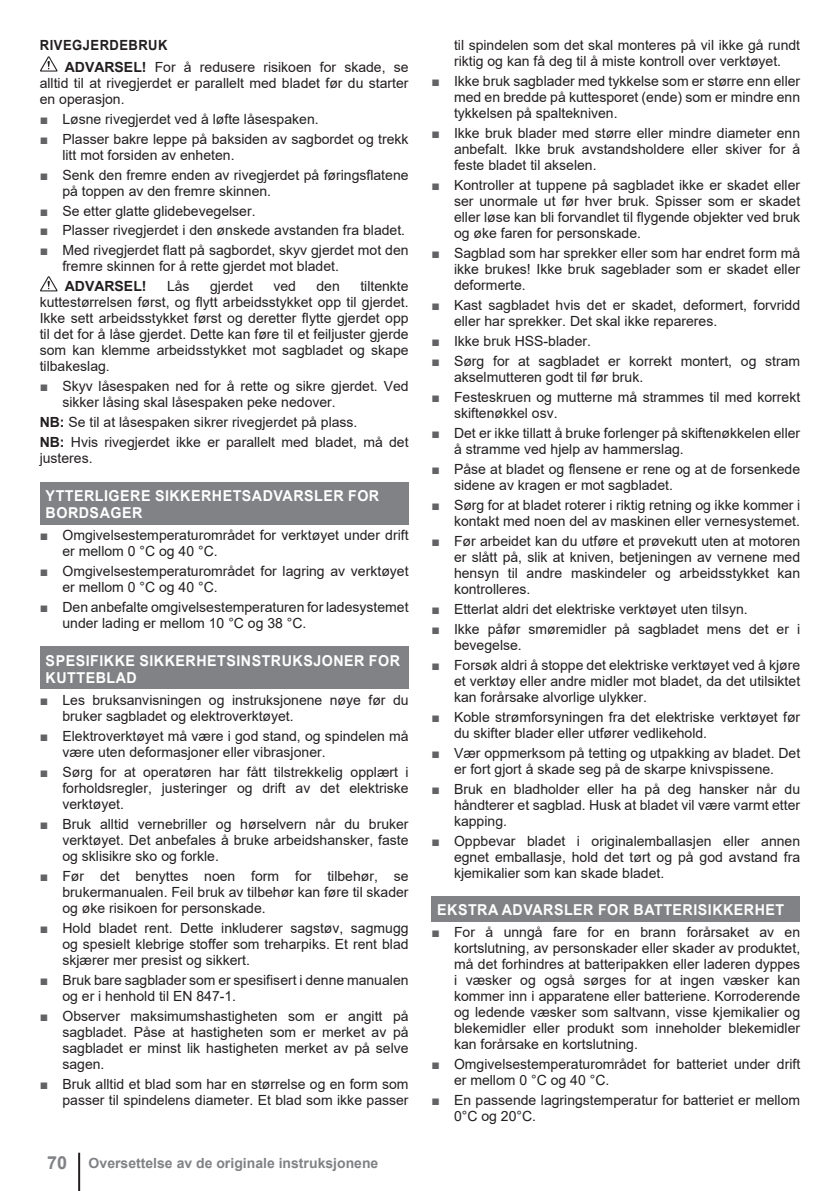
<style>
.page{position:relative;width:840px;height:1191px;background:#fff}
.page>*{position:absolute;margin:0;border:0;box-sizing:border-box;transform-origin:0 0}
.t1{font:700 15px/17px "Arial";letter-spacing:.035em;color:#fff;scale:.95 1}
.t2{font:14px/16px "Arial";color:#231f20}
.t3{font:700 14px "Arial";color:#808285}
.t4{font:700 14px "Arial";color:#231f20}
.s1{font-weight:700}
.s2{color:#636366}
.s3{font-size:18px}
</style>
<div class="page">
<div style="left:40px;top:482px;width:368px;height:42px;background:#808285"></div>
<div style="left:40px;top:646px;width:368px;height:43px;background:#808285"></div>
<svg style="left:40px;top:56px;width:18px;height:16px"></svg>
<svg style="left:40px;top:276px;width:18px;height:15px"></svg>
<div style="left:431px;top:896px;width:368px;height:25px;background:#808285"></div>
<hr style="left:78px;top:1152px;width:2px;height:39px;background:#231f20">
<p class="t2" style="left:65px;top:34px;width:345px;line-height:21.6px;text-indent:-25px"><span class="s1">RIVEGJERDEBRUK<br>ADVARSEL!</span> For å redusere risikoen for skade, se</p>
<p class="t2" style="left:40px;top:75px;width:370px">alltid til at rivegjerdet er parallelt med bladet før du starter en operasjon.</p>
<p class="t2" style="left:40px;top:111px;width:280px"><span class="s2">■</span> Løsne rivegjerdet ved å løfte låsespaken.</p>
<p class="t2" style="left:62px;top:131px;width:347px;text-indent:-23px"><span class="s2">■</span> Plasser bakre leppe på baksiden av sagbordet og trekk litt mot forsiden av enheten.</p>
<p class="t2" style="left:62px;top:167px;width:347px;text-indent:-23px"><span class="s2">■</span> Senk den fremre enden av rivegjerdet på føringsflatene på toppen av den fremre skinnen.</p>
<p class="t2" style="left:40px;top:203px;width:217px"><span class="s2">■</span> Se etter glatte glidebevegelser.</p>
<p class="t2" style="left:40px;top:223px;width:367px"><span class="s2">■</span> Plasser rivegjerdet i den ønskede avstanden fra bladet.</p>
<p class="t2" style="left:62px;top:243px;width:347px;text-indent:-23px"><span class="s2">■</span> Med rivegjerdet flatt på sagbordet, skyv gjerdet mot den fremre skinnen for å rette gjerdet mot bladet.</p>
<p class="t4" style="left:65px;top:279px;width:83px">ADVARSEL!</p>
<p class="t2" style="left:167px;top:278px;width:24px">Lås</p>
<p class="t2" style="left:210px;top:278px;width:44px">gjerdet</p>
<p class="t2" style="left:273px;top:278px;width:24px">ved</p>
<p class="t2" style="left:316px;top:278px;width:25px">den</p>
<p class="t2" style="left:40px;top:278px;width:370px;text-align:justify;text-indent:320px">tiltenkte kuttestørrelsen først, og flytt arbeidsstykket opp til gjerdet.<br>Ikke sett arbeidsstykket først og deretter flytte gjerdet opp til det for å låse gjerdet. Dette kan føre til et feiljuster gjerde som kan klemme arbeidsstykket mot sagbladet og skape tilbakeslag.</p>
<p class="t2" style="left:62px;top:378px;width:347px;text-indent:-23px"><span class="s2">■</span> Skyv låsespaken ned for å rette og sikre gjerdet. Ved sikker låsing skal låsespaken peke nedover.</p>
<p class="t2" style="left:40px;top:412px;width:370px;line-height:20px"><span class="s1">NB:</span> Se til at låsespaken sikrer rivegjerdet på plass.<br><span class="s1">NB:</span> Hvis rivegjerdet ikke er parallelt med bladet, må det</p>
<p class="t2" style="left:40px;top:450px;width:54px">justeres.</p>
<p class="t1" style="left:46px;top:487px;width:352px">YTTERLIGERE SIKKERHETSADVARSLER FOR<br>BORDSAGER</p>
<p class="t2" style="left:62px;top:527px;width:347px;text-indent:-23px"><span class="s2">■</span> Omgivelsestemperaturområdet for verktøyet under drift er mellom 0 °C og 40 °C.</p>
<p class="t2" style="left:62px;top:563px;width:347px;text-indent:-23px"><span class="s2">■</span> Omgivelsestemperaturområdet for lagring av verktøyet er mellom 0 °C og 40 °C.</p>
<p class="t2" style="left:62px;top:599px;width:347px;text-indent:-23px"><span class="s2">■</span> Den anbefalte omgivelsestemperaturen for ladesystemet under lading er mellom 10 °C og 38 °C.</p>
<p class="t1" style="left:46px;top:652px;width:374px">SPESIFIKKE SIKKERHETSINSTRUKSJONER FOR<br>KUTTEBLAD</p>
<p class="t2" style="left:62px;top:692px;width:347px;text-indent:-23px"><span class="s2">■</span> Les bruksanvisningen og instruksjonene nøye før du bruker sagbladet og elektroverktøyet.</p>
<p class="t2" style="left:62px;top:728px;width:347px;text-indent:-23px"><span class="s2">■</span> Elektroverktøyet må være i god stand, og spindelen må være uten deformasjoner eller vibrasjoner.</p>
<p class="t2" style="left:62px;top:764px;width:347px;text-align:justify;text-indent:-23px"><span class="s2">■</span> Sørg for at operatøren har fått tilstrekkelig opplært i forholdsregler, justeringer og drift av det elektriske verktøyet.</p>
<p class="t2" style="left:62px;top:816px;width:347px;text-align:justify;text-indent:-23px"><span class="s2">■</span> Bruk alltid vernebriller og hørselvern når du bruker verktøyet. Det anbefales å bruke arbeidshansker, faste og sklisikre sko og forkle.</p>
<p class="t2" style="left:62px;top:867px;width:347px;text-align:justify;text-indent:-23px"><span class="s2">■</span> Før det benyttes noen form for tilbehør, se brukermanualen. Feil bruk av tilbehør kan føre til skader og øke risikoen for personskade.</p>
<p class="t2" style="left:62px;top:919px;width:347px;text-align:justify;text-indent:-23px"><span class="s2">■</span> Hold bladet rent. Dette inkluderer sagstøv, sagmugg og spesielt klebrige stoffer som treharpiks. Et rent blad skjærer mer presist og sikkert.</p>
<p class="t2" style="left:62px;top:971px;width:347px;text-indent:-23px"><span class="s2">■</span> Bruk bare sagblader som er spesifisert i denne manualen og er i henhold til EN 847-1.</p>
<p class="t2" style="left:62px;top:1007px;width:347px;text-align:justify;text-indent:-23px"><span class="s2">■</span> Observer maksimumshastigheten som er angitt på sagbladet. Påse at hastigheten som er merket av på sagbladet er minst lik hastigheten merket av på selve sagen.</p>
<p class="t2" style="left:40px;top:1075px;width:370px;text-align:right"><span class="s2">■</span> Bruk alltid et blad som har en størrelse og en form som passer til spindelens diameter. Et blad som ikke passer</p>
<p class="t3" style="left:47px;top:1155px;width:332px"><span class="s3">70</span> Oversettelse av de originale instruksjonene</p>
<p class="t2" style="left:454px;top:37px;width:347px">til spindelen som det skal monteres på vil ikke gå rundt riktig og kan få deg til å miste kontroll over verktøyet.</p>
<p class="t2" style="left:454px;top:73px;width:347px;text-align:justify;text-indent:-23px"><span class="s2">■</span> Ikke bruk sagblader med tykkelse som er større enn eller med en bredde på kuttesporet (ende) som er mindre enn tykkelsen på spaltekniven.</p>
<p class="t2" style="left:454px;top:125px;width:347px;text-align:justify;text-indent:-23px"><span class="s2">■</span> Ikke bruk blader med større eller mindre diameter enn anbefalt. Ikke bruk avstandsholdere eller skiver for å feste bladet til akselen.</p>
<p class="t2" style="left:454px;top:177px;width:347px;text-align:justify;text-indent:-23px"><span class="s2">■</span> Kontroller at tuppene på sagbladet ikke er skadet eller ser unormale ut før hver bruk. Spisser som er skadet eller løse kan bli forvandlet til flygende objekter ved bruk og øke faren for personskade.</p>
<p class="t2" style="left:454px;top:245px;width:347px;text-align:justify;text-indent:-23px"><span class="s2">■</span> Sagblad som har sprekker eller som har endret form må ikke brukes! Ikke bruk sageblader som er skadet eller deformerte.</p>
<p class="t2" style="left:454px;top:297px;width:347px;text-indent:-23px"><span class="s2">■</span> Kast sagbladet hvis det er skadet, deformert, forvridd eller har sprekker. Det skal ikke repareres.</p>
<p class="t2" style="left:431px;top:333px;width:161px"><span class="s2">■</span> Ikke bruk HSS-blader.</p>
<p class="t2" style="left:454px;top:353px;width:347px;text-indent:-23px"><span class="s2">■</span> Sørg for at sagbladet er korrekt montert, og stram akselmutteren godt til før bruk.</p>
<p class="t2" style="left:454px;top:389px;width:347px;text-indent:-23px"><span class="s2">■</span> Festeskruen og mutterne må strammes til med korrekt skiftenøkkel osv.</p>
<p class="t2" style="left:454px;top:425px;width:347px;text-indent:-23px"><span class="s2">■</span> Det er ikke tillatt å bruke forlenger på skiftenøkkelen eller å stramme ved hjelp av hammerslag.</p>
<p class="t2" style="left:454px;top:461px;width:347px;text-indent:-23px"><span class="s2">■</span> Påse at bladet og flensene er rene og at de forsenkede sidene av kragen er mot sagbladet.</p>
<p class="t2" style="left:431px;top:497px;width:370px;text-align:right"><span class="s2">■</span> Sørg for at bladet roterer i riktig retning og ikke kommer i kontakt med noen del av maskinen eller vernesystemet.</p>
<p class="t2" style="left:454px;top:533px;width:347px;text-align:justify;text-indent:-23px"><span class="s2">■</span> Før arbeidet kan du utføre et prøvekutt uten at motoren er slått på, slik at kniven, betjeningen av vernene med hensyn til andre maskindeler og arbeidsstykket kan kontrolleres.</p>
<p class="t2" style="left:431px;top:601px;width:318px"><span class="s2">■</span> Etterlat aldri det elektriske verktøyet uten tilsyn.</p>
<p class="t2" style="left:454px;top:621px;width:347px;text-indent:-23px"><span class="s2">■</span> Ikke påfør smøremidler på sagbladet mens det er i bevegelse.</p>
<p class="t2" style="left:454px;top:657px;width:347px;text-align:justify;text-indent:-23px"><span class="s2">■</span> Forsøk aldri å stoppe det elektriske verktøyet ved å kjøre et verktøy eller andre midler mot bladet, da det utilsiktet kan forårsake alvorlige ulykker.</p>
<p class="t2" style="left:454px;top:709px;width:347px;text-indent:-23px"><span class="s2">■</span> Koble strømforsyningen fra det elektriske verktøyet før du skifter blader eller utfører vedlikehold.</p>
<p class="t2" style="left:431px;top:744px;width:370px;text-align:center"><span class="s2">■</span> Vær oppmerksom på tetting og utpakking av bladet. Det er fort gjort å skade seg på de skarpe knivspissene.</p>
<p class="t2" style="left:454px;top:780px;width:347px;text-align:justify;text-indent:-23px"><span class="s2">■</span> Bruk en bladholder eller ha på deg hansker når du håndterer et sagblad. Husk at bladet vil være varmt etter kapping.</p>
<p class="t2" style="left:454px;top:832px;width:347px;text-align:justify;text-indent:-23px"><span class="s2">■</span> Oppbevar bladet i originalemballasjen eller annen egnet emballasje, hold det tørt og på god avstand fra kjemikalier som kan skade bladet.</p>
<p class="t1" style="left:437px;top:901px;width:366px">EKSTRA ADVARSLER FOR BATTERISIKKERHET</p>
<p class="t2" style="left:454px;top:924px;width:347px;text-align:justify;text-indent:-23px"><span class="s2">■</span> For å unngå fare for en brann forårsaket av en kortslutning, av personskader eller skader av produktet, må det forhindres at batteripakken eller laderen dyppes i væsker og også sørges for at ingen væsker kan kommer inn i apparatene eller batteriene. Korroderende og ledende væsker som saltvann, visse kjemikalier og blekemidler eller produkt som inneholder blekemidler kan forårsake en kortslutning.</p>
<p class="t2" style="left:454px;top:1056px;width:347px;text-indent:-23px"><span class="s2">■</span> Omgivelsestemperaturområdet for batteriet under drift er mellom 0 °C og 40 °C.</p>
<p class="t2" style="left:454px;top:1092px;width:347px;text-indent:-23px"><span class="s2">■</span> En passende lagringstemperatur for batteriet er mellom<br>0°C og 20°C.</p>
</div>
